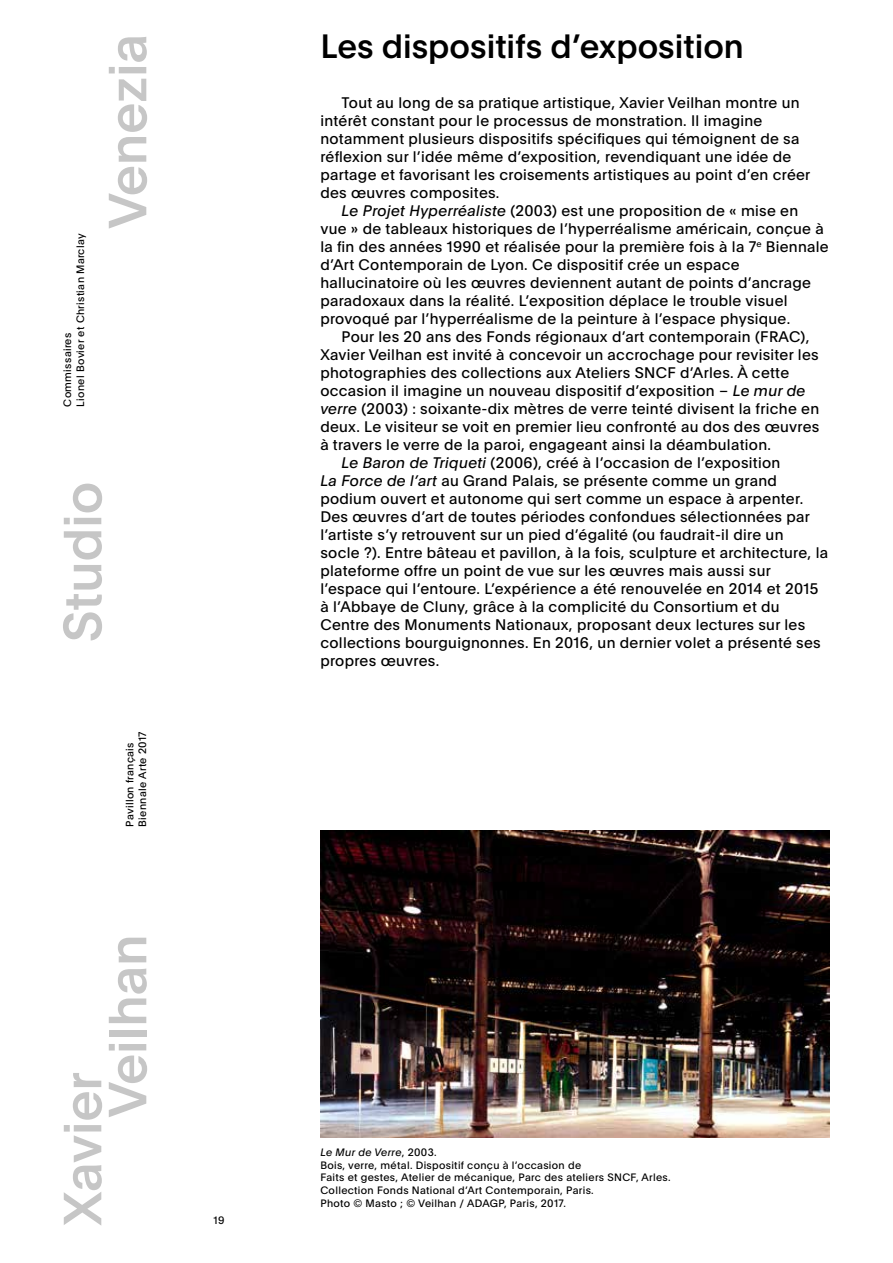
<style>
.page{position:relative;width:893px;height:1263px;background:#fff}
.page>*{position:absolute;margin:0;border:0;box-sizing:border-box;transform-origin:0 0}
.t1{font:500 52.5px/45px "Plain";letter-spacing:-.005em;color:#c6c6c6}
.t2{font:500 33px "Plain";color:#000}
.t3{font:15px/18px "Plain";letter-spacing:.02em;color:#000}
.t4{font:10.5px/12.8px "Plain";letter-spacing:.03em;color:#000}
.s1{font-style:italic}
</style>
<div class="page">
<img style="left:320px;top:830px;width:509px;height:308px">
<p class="t4" style="left:61px;top:407px;width:175px;rotate:-90deg">Commissaires<br>Lionel Bovier et Christian Marclay</p>
<h1 class="t1" style="left:103px;top:229px;width:196px;rotate:-90deg">Venezia</h1>
<h1 class="t1" style="left:58px;top:642px;width:162px;rotate:-90deg">Studio</h1>
<p class="t4" style="left:123px;top:827px;width:97px;rotate:-90deg">Pavillon français<br>Biennale Arte 2017</p>
<h1 class="t1" style="left:58px;top:1118px;width:185px;text-indent:-108px;rotate:-90deg">Xavier<br>Veilhan</h1>
<p class="t4" style="left:214px;top:1213px;width:12px">19</p>
<h2 class="t2" style="left:320px;top:22px;width:425px">Les dispositifs d’exposition</h2>
<p class="t3" style="left:320px;top:93px;width:491px;text-indent:21px">Tout au long de sa pratique artistique, Xavier Veilhan montre un intérêt constant pour le processus de monstration. Il imagine notamment plusieurs dispositifs spécifiques qui témoignent de sa réflexion sur l’idée même d’exposition, revendiquant une idée de partage et favorisant les croisements artistiques au point d’en créer des œuvres composites.</p>
<p class="t3" style="left:320px;top:201px;width:510px;text-indent:21px"><span class="s1">Le Projet Hyperréaliste</span> (2003) est une proposition de « mise en<br>vue » de tableaux historiques de l’hyperréalisme américain, conçue à la fin des années 1990 et réalisée pour la première fois à la 7<sup>e</sup> Biennale d’Art Contemporain de Lyon. Ce dispositif crée un espace hallucinatoire où les œuvres deviennent autant de points d’ancrage paradoxaux dans la réalité. L’exposition déplace le trouble visuel provoqué par l’hyperréalisme de la peinture à l’espace physique.</p>
<p class="t3" style="left:342px;top:327px;width:469px">Pour les 20 ans des Fonds régionaux d’art contemporain (FRAC),</p>
<p class="t3" style="left:320px;top:345px;width:500px">Xavier Veilhan est invité à concevoir un accrochage pour revisiter les</p>
<p class="t3" style="left:320px;top:363px;width:470px">photographies des collections aux Ateliers SNCF d’Arles. À cette</p>
<p class="t3" style="left:320px;top:381px;width:487px">occasion il imagine un nouveau dispositif d’exposition – <span class="s1">Le mur de</span></p>
<p class="t3" style="left:320px;top:399px;width:500px"><span class="s1">verre</span> (2003) : soixante-dix mètres de verre teinté divisent la friche en</p>
<p class="t3" style="left:320px;top:417px;width:500px">deux. Le visiteur se voit en premier lieu confronté au dos des œuvres</p>
<p class="t3" style="left:320px;top:435px;width:452px">à travers le verre de la paroi, engageant ainsi la déambulation.</p>
<p class="t3" style="left:342px;top:453px;width:440px"><span class="s1">Le Baron de Triqueti</span> (2006), créé à l’occasion de l’exposition</p>
<p class="t3" style="left:320px;top:471px;width:458px"><span class="s1">La Force de l’art</span> au Grand Palais, se présente comme un grand</p>
<p class="t3" style="left:320px;top:489px;width:485px">podium ouvert et autonome qui sert comme un espace à arpenter.</p>
<p class="t3" style="left:320px;top:507px;width:491px">Des œuvres d’art de toutes périodes confondues sélectionnées par</p>
<p class="t3" style="left:320px;top:525px;width:465px">l’artiste s’y retrouvent sur un pied d’égalité (ou faudrait-il dire un</p>
<p class="t3" style="left:320px;top:543px;width:509px">socle ?). Entre bâteau et pavillon, à la fois, sculpture et architecture, la</p>
<p class="t3" style="left:320px;top:561px;width:452px">plateforme offre un point de vue sur les œuvres mais aussi sur</p>
<p class="t3" style="left:320px;top:579px;width:500px">l’espace qui l’entoure. L’expérience a été renouvelée en 2014 et 2015</p>
<p class="t3" style="left:320px;top:597px;width:461px">à l’Abbaye de Cluny, grâce à la complicité du Consortium et du</p>
<p class="t3" style="left:320px;top:615px;width:486px">Centre des Monuments Nationaux, proposant deux lectures sur les</p>
<p class="t3" style="left:320px;top:633px;width:502px">collections bourguignonnes. En 2016, un dernier volet a présenté ses</p>
<p class="t3" style="left:320px;top:651px;width:120px">propres œuvres.</p>
<p class="t4" style="left:320px;top:1145px;width:352px"><span class="s1">Le Mur de Verre</span>, 2003.<br>Bois, verre, métal. Dispositif conçu à l’occasion de<br>Faits et gestes, Atelier de mécanique, Parc des ateliers SNCF, Arles.<br>Collection Fonds National d’Art Contemporain, Paris.<br>Photo © Masto ; © Veilhan / ADAGP, Paris, 2017.</p>
</div>
